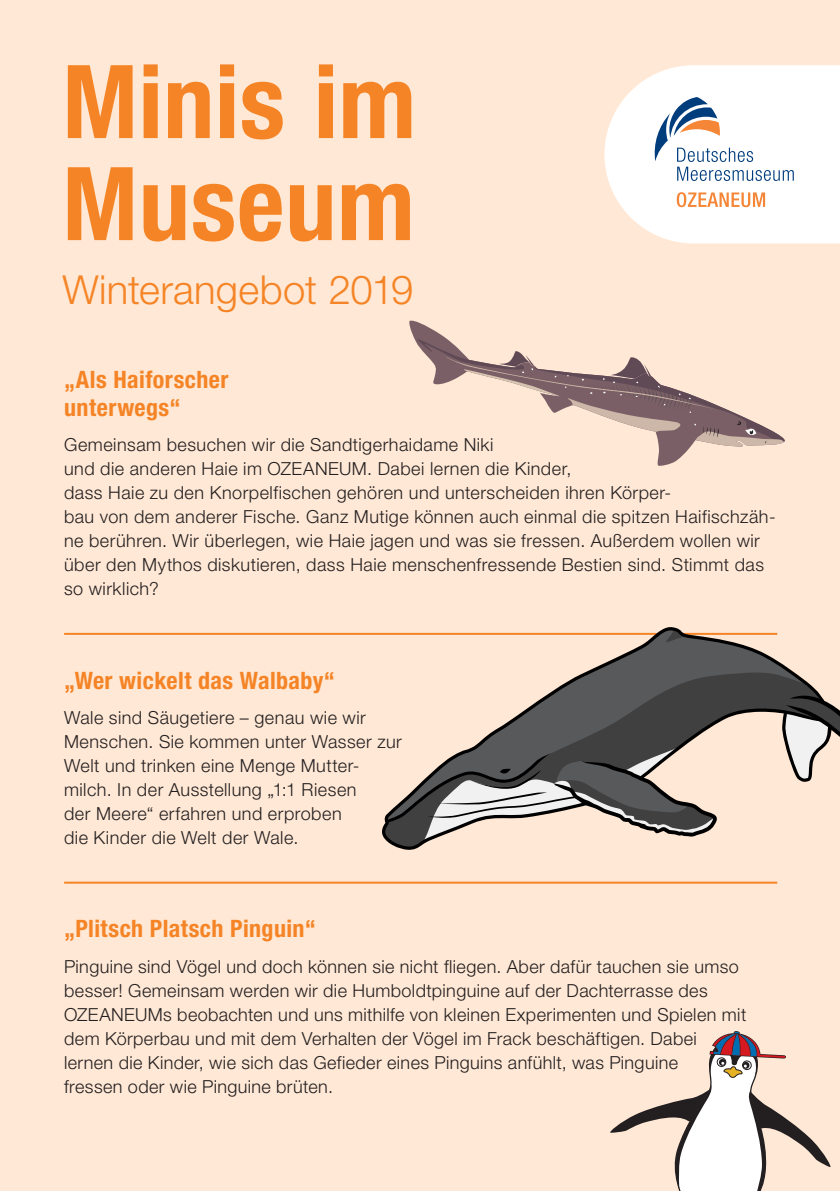
<style>
.page{position:relative;width:840px;height:1191px;background:#fff}
.page>*{position:absolute;margin:0;border:0;box-sizing:border-box;transform-origin:0 0}
.t1{font:700 condensed 102px/102px "Helvetica Neue LT Pro";letter-spacing:.005em;color:#f58426}
.t2{font:300 40px "Helvetica Neue LT Pro";letter-spacing:.005em;color:#f58426}
.t3{font:700 condensed 24px/28px "Helvetica Neue LT Pro";letter-spacing:.02em;color:#f58426}
.t4{font:300 18px/24px "Helvetica Neue LT Pro";letter-spacing:.025em;color:#231f20}
</style>
<div class="page">
<div style="left:0;top:0;width:839px;height:1191px;background:#ffe8d5"></div>
<hr style="left:64px;top:633px;width:712px;height:2px;background:#f58426">
<hr style="left:64px;top:881px;width:712px;height:2px;background:#f58426">
<svg style="left:604px;top:65px;width:235px;height:178px;background:#fefcf9"></svg>
<svg style="left:652px;top:97px;width:141px;height:84px;background:#dce1e7"></svg>
<svg style="left:676px;top:192px;width:88px;height:15px"></svg>
<svg style="left:381px;top:627px;width:437px;height:223px"></svg>
<svg style="left:781px;top:692px;width:58px;height:90px"></svg>
<svg style="left:387px;top:747px;width:329px;height:92px"></svg>
<svg style="left:409px;top:320px;width:376px;height:146px"></svg>
<svg style="left:610px;top:1031px;width:221px;height:160px"></svg>
<h1 class="t1" style="left:62px;top:63px;width:355px">Minis im<br>Museum</h1>
<h2 class="t2" style="left:62px;top:276px;width:352px">Winterangebot 2019</h2>
<h3 class="t3" style="left:64px;top:368px;width:166px">„Als Haiforscher unterwegs“</h3>
<p class="t4" style="left:64px;top:435px;width:712px">Gemeinsam besuchen wir die Sandtigerhaidame Niki<br>und die anderen Haie im OZEANEUM. Dabei lernen die Kinder,<br>dass Haie zu den Knorpelfischen gehören und unterscheiden ihren Körper-<br>bau von dem anderer Fische. Ganz Mutige können auch einmal die spitzen Haifischzäh&shy;ne berühren. Wir überlegen, wie Haie jagen und was sie fressen. Außerdem wollen wir über den Mythos diskutieren, dass Haie menschenfressende Bestien sind. Stimmt das so wirklich?</p>
<h3 class="t3" style="left:64px;top:669px;width:272px">„Wer wickelt das Walbaby“</h3>
<p class="t4" style="left:64px;top:707px;width:339px">Wale sind Säugetiere – genau wie wir Menschen. Sie kommen unter Wasser zur Welt und trinken eine Menge Mutter&shy;milch. In der Ausstellung „1:1 Riesen<br>der Meere“ erfahren und erproben<br>die Kinder die Welt der Wale.</p>
<h3 class="t3" style="left:64px;top:917px;width:253px">„Plitsch Platsch Pinguin“</h3>
<p class="t4" style="left:64px;top:956px;width:683px">Pinguine sind Vögel und doch können sie nicht fliegen. Aber dafür tauchen sie umso besser! Gemeinsam werden wir die Humboldtpinguine auf der Dachterrasse des OZEANEUMs beobachten und uns mithilfe von kleinen Experimenten und Spielen mit dem Körperbau und mit dem Verhalten der Vögel im Frack beschäftigen. Dabei lernen die Kinder, wie sich das Gefieder eines Pinguins anfühlt, was Pinguine<br>fressen oder wie Pinguine brüten.</p>
</div>
